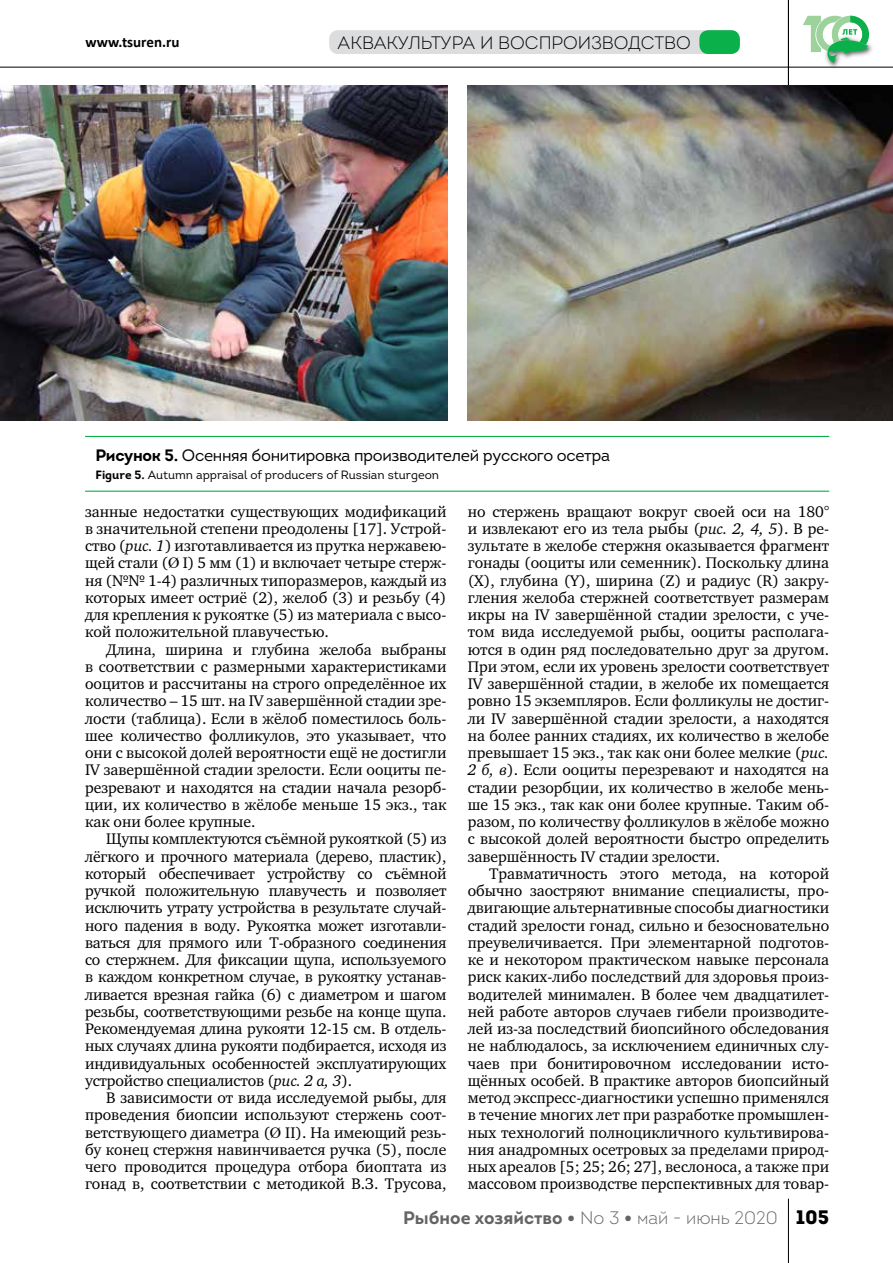
<style>
.page{position:relative;width:893px;height:1263px;background:#fff}
.page>*{position:absolute;margin:0;border:0;box-sizing:border-box;transform-origin:0 0}
.t1{font:700 18px "Intro";color:#626466}
.t2{font:300 18px "Intro";color:#000}
.t3{font:16.5px "Intro";letter-spacing:-.02em;color:#000}
.t4{font:15.75px/17.2px "Charter ITCC";color:#000;text-align:justify}
.t5{font:700 15px "Calibri";color:#000}
.t6{font:12px "Intro";color:#000}
.s1{font-weight:700}
.s2{font-style:italic}
.s3{font-family:"Times New Roman"}
.s4{font-family:"PT Sans"}
.s5{font-weight:300}
.s6{font-family:"Intro Black Caps";font-weight:400;font-size:19.5px;color:#000}
</style>
<div class="page">
<img style="left:823px;top:44px;width:52px;height:23px">
<svg style="left:803px;top:16px;width:66px;height:47px"></svg>
<hr style="left:788px;top:0;width:1px;height:85px;background:#000">
<div style="left:329px;top:30px;width:411px;height:24px;background:#dcddde;border-radius:9px"></div>
<div style="left:699px;top:30px;width:41px;height:24px;background:#0ab14b;border-radius:9px"></div>
<hr style="left:0;top:67px;width:893px;height:1px;background:#000">
<hr style="left:788px;top:1199px;width:1px;height:64px;background:#000">
<img style="left:0;top:85px;width:447px;height:335px">
<img style="left:467px;top:85px;width:426px;height:335px">
<hr style="left:85px;top:436px;width:744px;height:1px;background:#0ab14b">
<hr style="left:85px;top:491px;width:744px;height:1px;background:#0ab14b">
<p class="t5" style="left:86px;top:31px;width:95px">www.tsuren.ru</p>
<p class="t2" style="left:338px;top:32px;width:355px">АКВАКУЛЬТУРА И ВОСПРОИЗВОДСТВО</p>
<p class="t3" style="left:95px;top:445px;width:516px"><span class="s1">Рисунок 5.</span> Осенняя бонитировка производителей русского осетра</p>
<p class="t6" style="left:95px;top:467px;width:345px"><span class="s1">Figure 5.</span> Autumn appraisal of producers of Russian sturgeon</p>
<p class="t4" style="left:85px;top:503px;width:363px">занные недостатки существующих модификаций в значительной степени преодолены [17]. Устрой&shy;ство (<span class="s2">рис. 1</span>) изготавливается из прутка нержавею&shy;щей стали (<span class="s3">Ø</span> I) 5 мм (1) и включает четыре стерж&shy;ня (№№ 1-4) различных типоразмеров, каждый из которых имеет остриё (2), желоб (3) и резьбу (4) для крепления к рукоятке (5) из материала с высо&shy;кой положительной плавучестью.</p>
<p class="t4" style="left:85px;top:641px;width:363px;text-indent:21px">Длина, ширина и глубина желоба выбраны в соответствии с размерными характеристиками ооцитов и рассчитаны на строго определённое их количество – 15 шт. на IV завершённой стадии зре&shy;лости (таблица). Если в жёлоб поместилось боль&shy;шее количество фолликулов, это указывает, что они с высокой долей вероятности ещё не достигли IV завершённой стадии зрелости. Если ооциты пе&shy;резревают и находятся на стадии начала резорб&shy;ции, их количество в жёлобе меньше 15 экз., так как они более крупные.</p>
<p class="t4" style="left:85px;top:831px;width:363px;text-indent:21px">Щупы комплектуются съёмной рукояткой (5) из лёгкого и прочного материала (дерево, пластик), который обеспечивает устройству со съёмной ручкой положительную плавучесть и позволяет исключить утрату устройства в результате случай&shy;ного падения в воду. Рукоятка может изготавли&shy;ваться для прямого или Т-образного соединения со стержнем. Для фиксации щупа, используемого в каждом конкретном случае, в рукоятку устанав&shy;ливается врезная гайка (6) с диаметром и шагом резьбы, соответствующими резьбе на конце щупа.<br>Рекомендуемая длина рукояти 12-15 см. В отдель&shy;ных случаях длина рукояти подбирается, исходя из индивидуальных особенностей эксплуатирующих устройство специалистов (<span class="s2">рис. 2 а, 3</span>).</p>
<p class="t4" style="left:85px;top:1089px;width:363px;text-indent:21px">В зависимости от вида исследуемой рыбы, для проведения биопсии используют стержень соот&shy;ветствующего диаметра (<span class="s3">Ø</span> II). На имеющий резь&shy;бу конец стержня навинчивается ручка (5), после чего проводится процедура отбора биоптата из гонад в, соответствии с методикой В.З. Трусова,</p>
<p class="t4" style="left:468px;top:503px;width:363px">но стержень вращают вокруг своей оси на 180° и извлекают его из тела рыбы (<span class="s2">рис. 2, 4, 5</span>). В ре&shy;зультате в желобе стержня оказывается фрагмент гонады (ооциты или семенник). Поскольку длина (X), глубина (Y), ширина (Z) и радиус (R) закру&shy;гления желоба стержней соответствует размерам икры на IV завершённой стадии зрелости, с уче&shy;том вида исследуемой рыбы, ооциты располага&shy;ются в один ряд последовательно друг за другом.<br>При этом, если их уровень зрелости соответствует IV завершённой стадии, в желобе их помещается ровно 15 экземпляров. Если фолликулы не достиг&shy;ли IV завершённой стадии зрелости, а находятся на более ранних стадиях, их количество в желобе превышает 15 экз., так как они более мелкие (<span class="s2">рис.<br>2 б, в</span>). Если ооциты перезревают и находятся на стадии резорбции, их количество в желобе мень&shy;ше 15 экз., так как они более крупные. Таким об&shy;разом, по количеству фолликулов в жёлобе можно с высокой долей вероятности быстро определить завершённость IV стадии зрелости.</p>
<p class="t4" style="left:468px;top:865px;width:363px;text-indent:21px">Травматичность этого метода, на которой обычно заостряют внимание специалисты, про&shy;двигающие альтернативные способы диагностики стадий зрелости гонад, сильно и безосновательно преувеличивается. При элементарной подготов&shy;ке и некотором практическом навыке персонала риск каких-либо последствий для здоровья произ&shy;водителей минимален. В более чем двадцатилет&shy;ней работе авторов случаев гибели производите&shy;лей из-за последствий биопсийного обследования не наблюдалось, за исключением единичных слу&shy;чаев при бонитировочном исследовании исто&shy;щённых особей. В практике авторов биопсийный метод экспресс-диагностики успешно применялся в течение многих лет при разработке промышлен&shy;ных технологий полноцикличного культивирова&shy;ния анадромных осетровых за пределами природ&shy;ных ареалов [5; 25; 26; 27], веслоноса, а также при массовом производстве перспективных для товар-</p>
<p class="t1" style="left:403px;top:1206px;width:428px">Рыбное хозяйство <span class="s4">•</span> <span class="s5">№ 3</span> <span class="s4">•</span> <span class="s5">май - июнь 2020</span> <span class="s6">105</span></p>
</div>
